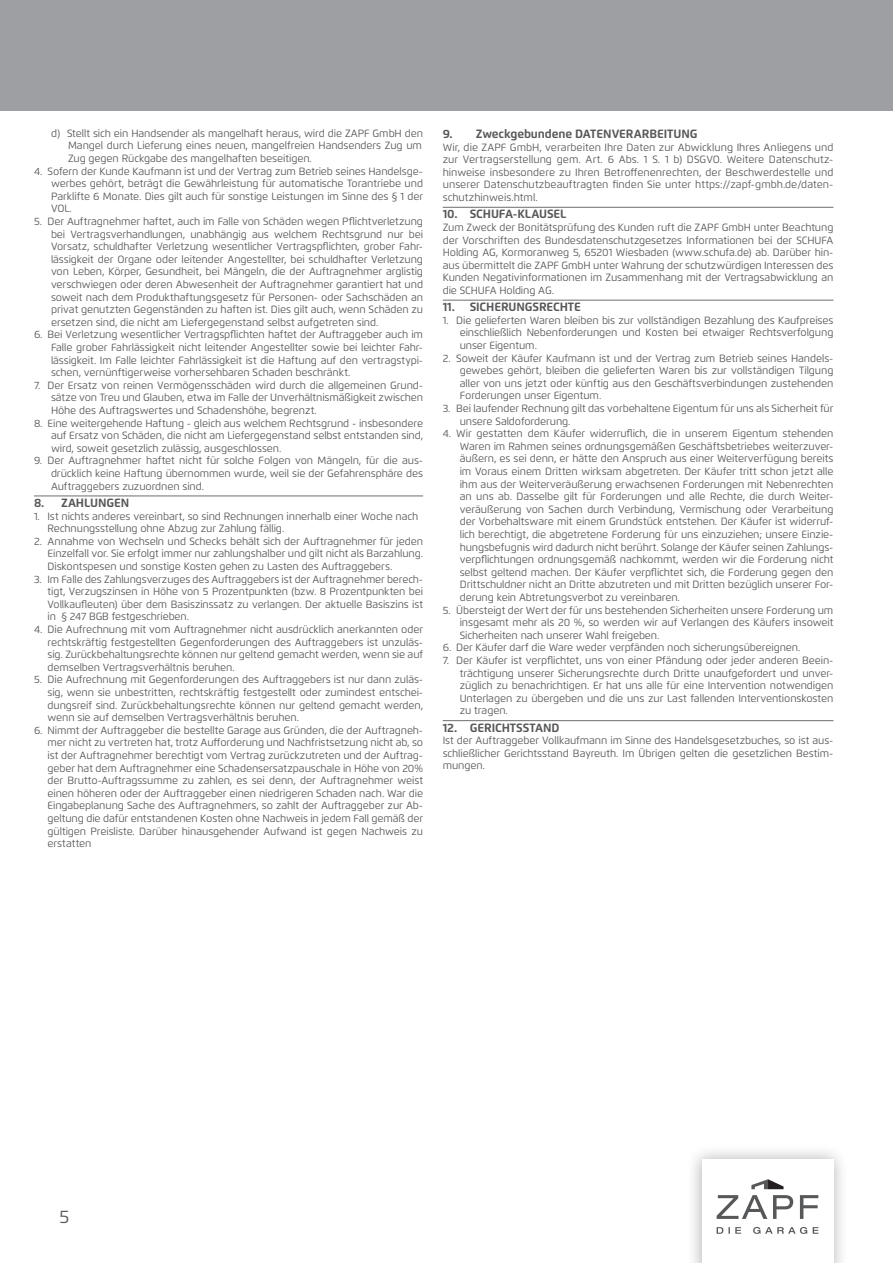
<style>
.page{position:relative;width:893px;height:1263px;background:#fff}
.page>*{position:absolute;margin:0;border:0;box-sizing:border-box;transform-origin:0 0}
.t1{font:18px "Flexo";color:#57585a}
.Überschrift{font:700 12px "Flexo";letter-spacing:-.01em;color:#57585a}
.Text{font:700 12px "Flexo";letter-spacing:-.01em;color:#57585a}
.Text-2{font:10.5px/12.6px "Flexo";letter-spacing:-.01em;color:#57585a;text-align:justify}
</style>
<div class="page">
<div style="left:0;top:0;width:893px;height:111px;background:#9d9fa2"></div>
<hr style="left:34px;top:496px;width:389px;height:1px;background:#6c6d70">
<hr style="left:443px;top:207px;width:390px;height:1px;background:#6c6d70">
<hr style="left:443px;top:300px;width:390px;height:1px;background:#6c6d70">
<hr style="left:443px;top:720px;width:390px;height:1px;background:#6c6d70">
<div style="left:685px;top:1144px;width:164px;height:119px;background:#231f20;opacity:.35"></div>
<div style="left:702px;top:1160px;width:131px;height:103px;background:#fff"></div>
<svg style="left:717px;top:1195px;width:101px;height:24px"></svg>
<svg style="left:751px;top:1179px;width:32px;height:10px"></svg>
<svg style="left:717px;top:1227px;width:101px;height:7px"></svg>
<p class="Text-2" style="left:68px;top:127px;width:357px;text-indent:-17px">d) Stellt sich ein Handsender als mangelhaft heraus, wird die ZAPF GmbH den Mangel durch Lieferung eines neuen, mangelfreien Handsenders Zug um Zug gegen Rückgabe des mangelhaften beseitigen.</p>
<p class="Text-2" style="left:51px;top:165px;width:374px;text-indent:-17px">4. Sofern der Kunde Kaufmann ist und der Vertrag zum Betrieb seines Handelsge&shy;werbes gehört, beträgt die Gewährleistung für automatische Torantriebe und Parklifte 6 Monate. Dies gilt auch für sonstige Leistungen im Sinne des § 1 der VOL.</p>
<p class="Text-2" style="left:51px;top:215px;width:374px;text-indent:-17px">5. Der Auftragnehmer haftet, auch im Falle von Schäden wegen Pflichtverletzung bei Vertragsverhandlungen, unabhängig aus welchem Rechtsgrund nur bei Vorsatz, schuldhafter Verletzung wesentlicher Vertragspflichten, grober Fahr&shy;lässigkeit der Organe oder leitender Angestellter, bei schuldhafter Verletzung von Leben, Körper, Gesundheit, bei Mängeln, die der Auftragnehmer arglistig verschwiegen oder deren Abwesenheit der Auftragnehmer garantiert hat und soweit nach dem Produkthaftungsgesetz für Personen- oder Sachschäden an privat genutzten Gegenständen zu haften ist. Dies gilt auch, wenn Schäden zu ersetzen sind, die nicht am Liefergegenstand selbst aufgetreten sind.</p>
<p class="Text-2" style="left:51px;top:328px;width:374px;text-indent:-17px">6. Bei Verletzung wesentlicher Vertragspflichten haftet der Auftraggeber auch im Falle grober Fahrlässigkeit nicht leitender Angestellter sowie bei leichter Fahr&shy;lässigkeit. Im Falle leichter Fahrlässigkeit ist die Haftung auf den vertragstypi&shy;schen, vernünftigerweise vorhersehbaren Schaden beschränkt.</p>
<p class="Text-2" style="left:51px;top:379px;width:374px;text-indent:-17px">7. Der Ersatz von reinen Vermögensschäden wird durch die allgemeinen Grund&shy;sätze von Treu und Glauben, etwa im Falle der Unverhältnismäßigkeit zwischen Höhe des Auftragswertes und Schadenshöhe, begrenzt.</p>
<p class="Text-2" style="left:51px;top:417px;width:374px;text-indent:-17px">8. Eine weitergehende Haftung - gleich aus welchem Rechtsgrund - insbesondere auf Ersatz von Schäden, die nicht am Liefergegenstand selbst entstanden sind, wird, soweit gesetzlich zulässig, ausgeschlossen.</p>
<p class="Text-2" style="left:51px;top:454px;width:374px;text-indent:-17px">9. Der Auftragnehmer haftet nicht für solche Folgen von Mängeln, für die aus&shy;drücklich keine Haftung übernommen wurde, weil sie der Gefahrensphäre des Auftraggebers zuzuordnen sind.</p>
<p class="Überschrift" style="left:34px;top:495px;width:97px">8. ZAHLUNGEN</p>
<p class="Text-2" style="left:48px;top:510px;width:372px;text-indent:-14px">1. Ist nichts anderes vereinbart, so sind Rechnungen innerhalb einer Woche nach<br>Rechnungsstellung ohne Abzug zur Zahlung fällig.</p>
<p class="Text-2" style="left:48px;top:535px;width:377px;text-indent:-14px">2. Annahme von Wechseln und Schecks behält sich der Auftragnehmer für jeden Einzelfall vor. Sie erfolgt immer nur zahlungshalber und gilt nicht als Barzahlung.<br>Diskontspesen und sonstige Kosten gehen zu Lasten des Auftraggebers.</p>
<p class="Text-2" style="left:48px;top:573px;width:377px;text-indent:-14px">3. Im Falle des Zahlungsverzuges des Auftraggebers ist der Auftragnehmer berech&shy;tigt, Verzugszinsen in Höhe von 5 Prozentpunkten (bzw. 8 Prozentpunkten bei Vollkaufleuten) über dem Basiszinssatz zu verlangen. Der aktuelle Basiszins ist in § 247 BGB festgeschrieben.</p>
<p class="Text-2" style="left:48px;top:623px;width:377px;text-indent:-14px">4. Die Aufrechnung mit vom Auftragnehmer nicht ausdrücklich anerkannten oder rechtskräftig festgestellten Gegenforderungen des Auftraggebers ist unzuläs&shy;sig. Zurückbehaltungsrechte können nur geltend gemacht werden, wenn sie auf demselben Vertragsverhältnis beruhen.</p>
<p class="Text-2" style="left:48px;top:673px;width:377px;text-indent:-14px">5. Die Aufrechnung mit Gegenforderungen des Auftraggebers ist nur dann zuläs&shy;sig, wenn sie unbestritten, rechtskräftig festgestellt oder zumindest entschei&shy;dungsreif sind. Zurückbehaltungsrechte können nur geltend gemacht werden, wenn sie auf demselben Vertragsverhältnis beruhen.</p>
<p class="Text-2" style="left:48px;top:724px;width:377px;text-indent:-14px">6. Nimmt der Auftraggeber die bestellte Garage aus Gründen, die der Auftragneh&shy;mer nicht zu vertreten hat, trotz Aufforderung und Nachfristsetzung nicht ab, so ist der Auftragnehmer berechtigt vom Vertrag zurückzutreten und der Auftrag&shy;geber hat dem Auftragnehmer eine Schadensersatzpauschale in Höhe von 20% der Brutto-Auftragssumme zu zahlen, es sei denn, der Auftragnehmer weist einen höheren oder der Auftraggeber einen niedrigeren Schaden nach. War die Eingabeplanung Sache des Auftragnehmers, so zahlt der Auftraggeber zur Ab&shy;geltung die dafür entstandenen Kosten ohne Nachweis in jedem Fall gemäß der gültigen Preisliste. Darüber hinausgehender Aufwand ist gegen Nachweis zu erstatten</p>
<p class="Text" style="left:443px;top:126px;width:256px">9. Zweckgebundene DATENVERARBEITUNG</p>
<p class="Text-2" style="left:443px;top:141px;width:392px">Wir, die ZAPF GmbH, verarbeiten Ihre Daten zur Abwicklung Ihres Anliegens und zur Vertragserstellung gem. Art. 6 Abs. 1 S. 1 b) DSGVO. Weitere Datenschutz&shy;hinweise insbesondere zu Ihren Betroffenenrechten, der Beschwerdestelle und unserer Datenschutzbeauftragten finden Sie unter https://zapf-gmbh.de/daten&shy;schutzhinweis.html.</p>
<p class="Überschrift" style="left:443px;top:207px;width:125px">10. SCHUFA-KLAUSEL</p>
<p class="Text-2" style="left:443px;top:221px;width:392px">Zum Zweck der Bonitätsprüfung des Kunden ruft die ZAPF GmbH unter Beachtung der Vorschriften des Bundesdatenschutzgesetzes Informationen bei der SCHUFA Holding AG, Kormoranweg 5, 65201 Wiesbaden (www.schufa.de) ab. Darüber hin&shy;aus übermittelt die ZAPF GmbH unter Wahrung der schutzwürdigen Interessen des Kunden Negativinformationen im Zusammenhang mit der Vertragsabwicklung an die SCHUFA Holding AG.</p>
<p class="Überschrift" style="left:443px;top:300px;width:140px">11. SICHERUNGSRECHTE</p>
<p class="Text-2" style="left:460px;top:314px;width:375px;text-indent:-17px">1. Die gelieferten Waren bleiben bis zur vollständigen Bezahlung des Kaufpreises einschließlich Nebenforderungen und Kosten bei etwaiger Rechtsverfolgung unser Eigentum.</p>
<p class="Text-2" style="left:460px;top:352px;width:375px;text-indent:-17px">2. Soweit der Käufer Kaufmann ist und der Vertrag zum Betrieb seines Handels&shy;gewebes gehört, bleiben die gelieferten Waren bis zur vollständigen Tilgung aller von uns jetzt oder künftig aus den Geschäftsverbindungen zustehenden Forderungen unser Eigentum.</p>
<p class="Text-2" style="left:460px;top:402px;width:375px;text-indent:-17px">3. Bei laufender Rechnung gilt das vorbehaltene Eigentum für uns als Sicherheit für unsere Saldoforderung.</p>
<p class="Text-2" style="left:460px;top:427px;width:375px;text-indent:-17px">4. Wir gestatten dem Käufer widerruflich, die in unserem Eigentum stehenden Waren im Rahmen seines ordnungsgemäßen Geschäftsbetriebes weiterzuver&shy;äußern, es sei denn, er hätte den Anspruch aus einer Weiterverfügung bereits im Voraus einem Dritten wirksam abgetreten. Der Käufer tritt schon jetzt alle ihm aus der Weiterveräußerung erwachsenen Forderungen mit Nebenrechten an uns ab. Dasselbe gilt für Forderungen und alle Rechte, die durch Weiter&shy;veräußerung von Sachen durch Verbindung, Vermischung oder Verarbeitung der Vorbehaltsware mit einem Grundstück entstehen. Der Käufer ist widerruf&shy;lich berechtigt, die abgetretene Forderung für uns einzuziehen; unsere Einzie&shy;hungsbefugnis wird dadurch nicht berührt. Solange der Käufer seinen Zahlungs&shy;verpflichtungen ordnungsgemäß nachkommt, werden wir die Forderung nicht selbst geltend machen. Der Käufer verpflichtet sich, die Forderung gegen den Drittschuldner nicht an Dritte abzutreten und mit Dritten bezüglich unserer For&shy;derung kein Abtretungsverbot zu vereinbaren.</p>
<p class="Text-2" style="left:460px;top:604px;width:375px;text-indent:-17px">5. Übersteigt der Wert der für uns bestehenden Sicherheiten unsere Forderung um insgesamt mehr als 20 %, so werden wir auf Verlangen des Käufers insoweit Sicherheiten nach unserer Wahl freigeben.</p>
<p class="Text-2" style="left:443px;top:641px;width:359px">6. Der Käufer darf die Ware weder verpfänden noch sicherungsübereignen.</p>
<p class="Text-2" style="left:460px;top:654px;width:375px;text-indent:-17px">7. Der Käufer ist verpflichtet, uns von einer Pfändung oder jeder anderen Beein&shy;trächtigung unserer Sicherungsrechte durch Dritte unaufgefordert und unver&shy;züglich zu benachrichtigen. Er hat uns alle für eine Intervention notwendigen Unterlagen zu übergeben und die uns zur Last fallenden Interventionskosten zu tragen.</p>
<p class="Überschrift" style="left:443px;top:720px;width:118px">12. GERICHTSSTAND</p>
<p class="Text-2" style="left:443px;top:734px;width:392px">Ist der Auftraggeber Vollkaufmann im Sinne des Handelsgesetzbuches, so ist aus&shy;schließlicher Gerichtsstand Bayreuth. Im Übrigen gelten die gesetzlichen Bestim&shy;mungen.</p>
<p class="t1" style="left:60px;top:1206px;width:11px">5</p>
</div>
